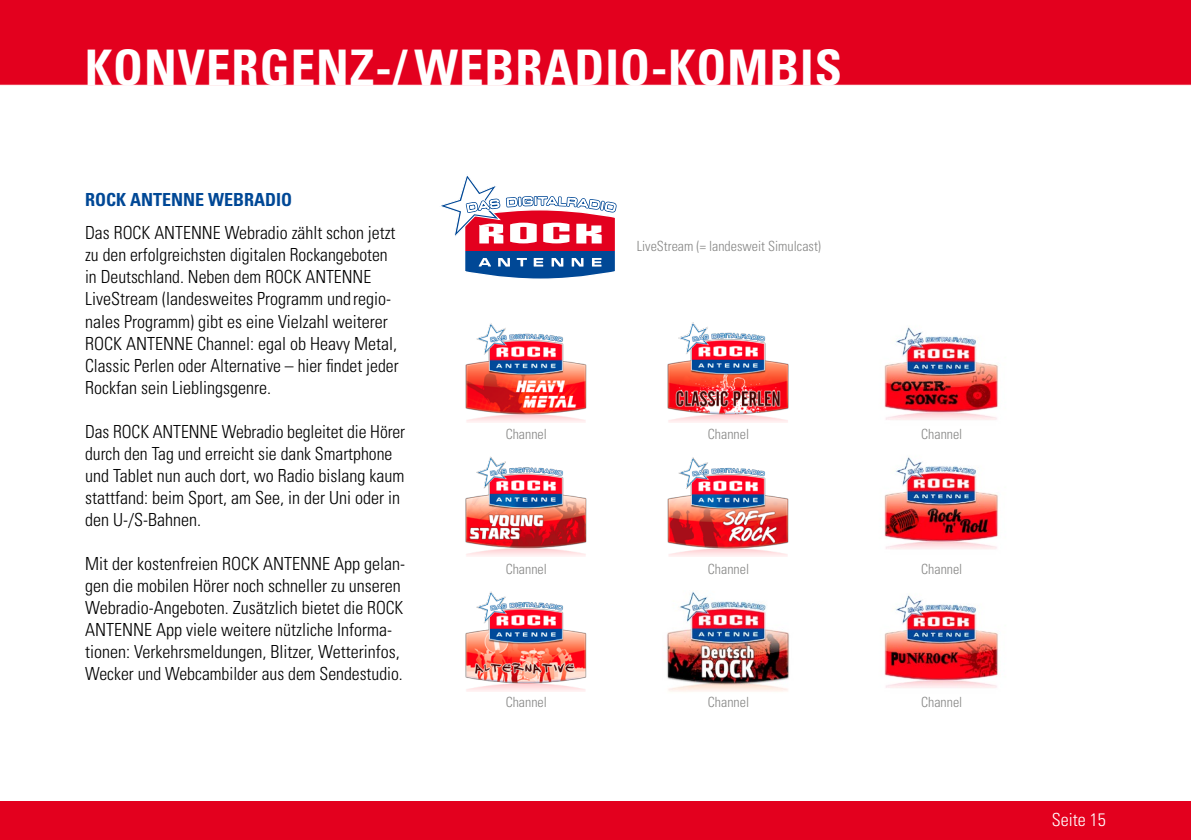
<style>
.page{position:relative;width:1191px;height:840px;background:#fff}
.page>*{position:absolute;margin:0;border:0;box-sizing:border-box;transform-origin:0 0}
.t1{font:700 condensed 49px "Univers";letter-spacing:.02em;color:#fff}
.t2{font:300 condensed 18px/22px "Univers";color:#000}
.t3{font:700 condensed 18px "Univers";color:#004896}
.t4{font:300 condensed 18px "Univers";color:#fff}
.t5{font:300 condensed 14px "Univers";color:#878786}
</style>
<div class="page">
<div style="left:0;top:0;width:1191px;height:86px;background:#e3001e"></div>
<div style="left:0;top:800px;width:1191px;height:39px;background:#e3001e"></div>
<img style="left:465px;top:323px;width:122px;height:99px">
<img style="left:667px;top:322px;width:122px;height:100px">
<img style="left:465px;top:591px;width:122px;height:99px">
<img style="left:465px;top:456px;width:122px;height:100px">
<img style="left:667px;top:457px;width:122px;height:99px">
<img style="left:667px;top:591px;width:122px;height:101px">
<img style="left:884px;top:326px;width:115px;height:94px">
<img style="left:884px;top:594px;width:114px;height:94px">
<img style="left:884px;top:457px;width:115px;height:92px">
<svg style="left:441px;top:176px;width:175px;height:103px"></svg>
<h1 class="t1" style="left:85px;top:38px;width:758px">KONVERGENZ-/ WEBRADIO-KOMBIS</h1>
<p class="t3" style="left:85px;top:189px;width:209px">ROCK ANTENNE WEBRADIO</p>
<p class="t2" style="left:85px;top:222px;width:315px">Das ROCK ANTENNE Webradio zählt schon jetzt zu den erfolgreichsten digitalen Rockangeboten in Deutschland. Neben dem ROCK ANTENNE LiveStream (landesweites Programm und regio&shy;nales Programm) gibt es eine Vielzahl weiterer ROCK ANTENNE Channel: egal ob Heavy Metal, Classic Perlen oder Alternative – hier findet jeder Rockfan sein Lieblingsgenre.</p>
<p class="t2" style="left:85px;top:420px;width:322px">Das ROCK ANTENNE Webradio begleitet die Hörer durch den Tag und erreicht sie dank Smartphone und Tablet nun auch dort, wo Radio bislang kaum stattfand: beim Sport, am See, in der Uni oder in den U-/S-Bahnen.</p>
<p class="t2" style="left:85px;top:552px;width:321px">Mit der kostenfreien ROCK ANTENNE App gelan&shy;gen die mobilen Hörer noch schneller zu unseren Webradio-Angeboten. Zusätzlich bietet die ROCK ANTENNE App viele weitere nützliche Informa&shy;tionen: Verkehrsmeldungen, Blitzer, Wetterinfos, Wecker und Webcambilder aus dem Sendestudio.</p>
<p class="t5" style="left:506px;top:426px;width:43px">Channel</p>
<p class="t5" style="left:636px;top:237px;width:186px">LiveStream (= landesweit Simulcast)</p>
<p class="t5" style="left:708px;top:426px;width:43px">Channel</p>
<p class="t5" style="left:506px;top:560px;width:43px">Channel</p>
<p class="t5" style="left:708px;top:560px;width:43px">Channel</p>
<p class="t5" style="left:921px;top:426px;width:43px">Channel</p>
<p class="t5" style="left:921px;top:560px;width:43px">Channel</p>
<p class="t5" style="left:506px;top:693px;width:43px">Channel</p>
<p class="t5" style="left:708px;top:693px;width:43px">Channel</p>
<p class="t5" style="left:921px;top:693px;width:43px">Channel</p>
<p class="t4" style="left:1052px;top:808px;width:55px">Seite 15</p>
</div>
